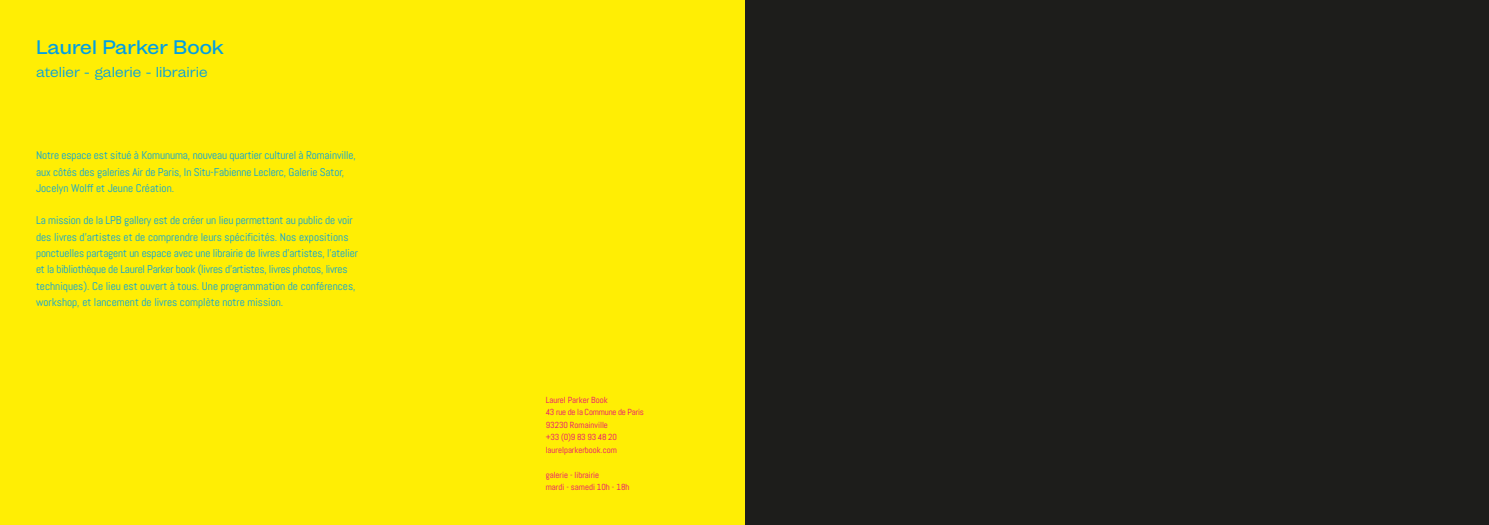
<style>
.page{position:relative;width:1489px;height:525px;background:#fff}
.page>*{position:absolute;margin:0;border:0;box-sizing:border-box;transform-origin:0 0}
.body{font:500 18.75px "Mint Grotesk V0.8";color:#009fe3}
.body-2{font:13.75px "Mint Grotesk V0.8";color:#009fe3}
.body-3{font:11.25px/16.2px "Abel";letter-spacing:-.01em;color:#009fe3}
.infos{font:8.75px/12.5px "Abel";color:#e6007e}
.infos-2{font:8.75px "Abel";letter-spacing:-.02em;color:#e6007e}
</style>
<div class="page">
<div style="left:0;top:0;width:744px;height:524px;background:#ffee04"></div>
<div style="left:745px;top:0;width:743px;height:524px;background:#1d1d1b"></div>
<p class="body" style="left:36px;top:35px;width:189px">Laurel Parker Book</p>
<p class="body-2" style="left:36px;top:64px;width:173px">atelier - galerie - librairie</p>
<p class="body-3" style="left:36px;top:147px;width:321px">Notre espace est situé à Komunuma, nouveau quartier culturel à Romainville, aux côtés des galeries Air de Paris, In Situ-Fabienne Leclerc, Galerie Sator,<br>Jocelyn Wolff et Jeune Création.</p>
<p class="body-3" style="left:36px;top:212px;width:323px">La mission de la LPB gallery est de créer un lieu permettant au public de voir des livres d’artistes et de comprendre leurs spécificités. Nos expositions ponctuelles partagent un espace avec une librairie de livres d’artistes, l’atelier et la bibliothèque de Laurel Parker book (livres d’artistes, livres photos, livres techniques). Ce lieu est ouvert à tous. Une programmation de conférences, workshop, et lancement de livres complète notre mission.</p>
<p class="infos" style="left:545px;top:393px;width:63px">Laurel Parker Book</p>
<p class="infos-2" style="left:545px;top:406px;width:100px">43 rue de la Commune de Paris</p>
<p class="infos" style="left:545px;top:418px;width:64px">93230 Romainville</p>
<p class="infos" style="left:545px;top:431px;width:73px">+33 (0)9 83 93 48 20 laurelparkerbook.com</p>
<p class="infos" style="left:545px;top:468px;width:55px">galerie - librairie</p>
<p class="infos" style="left:545px;top:481px;width:85px">mardi - samedi 10h - 18h</p>
</div>
